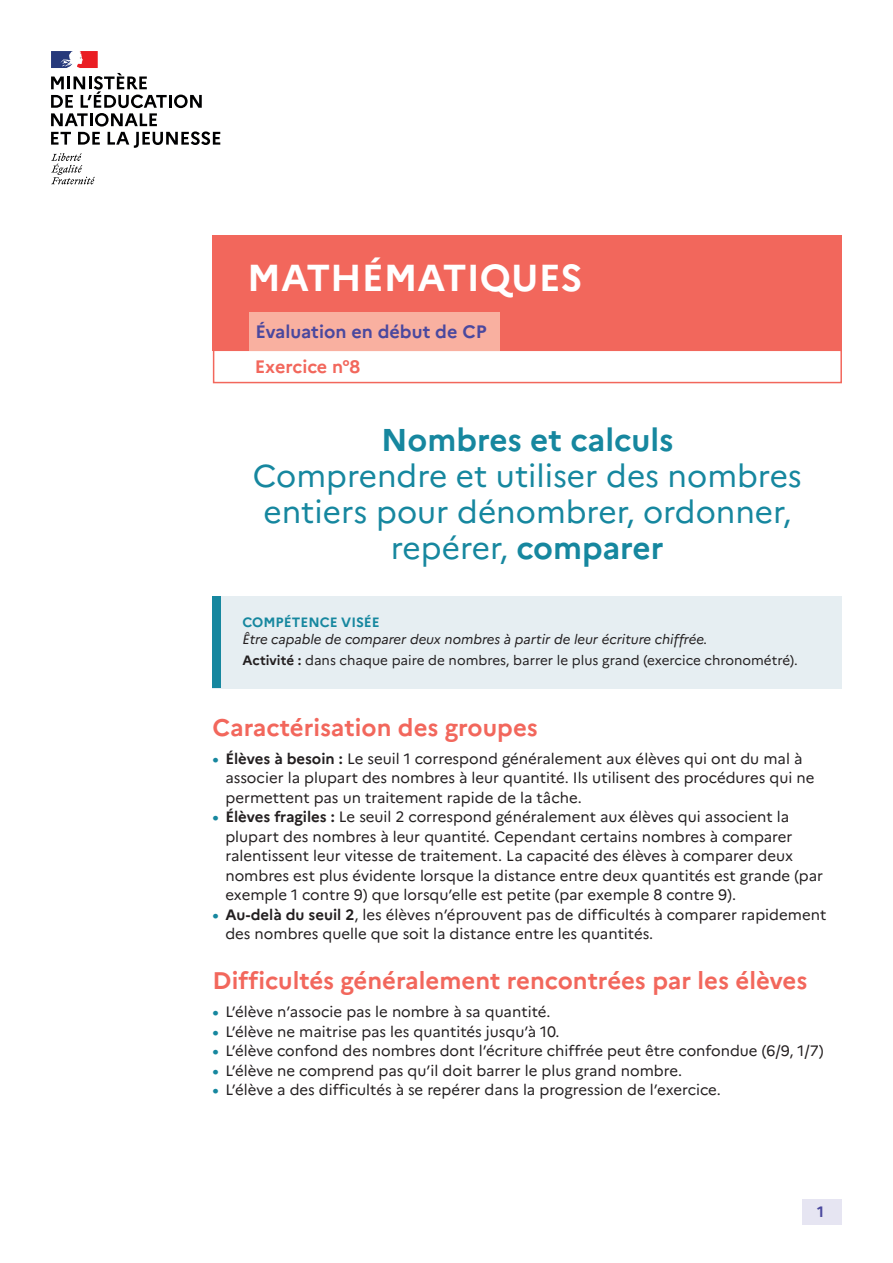
<style>
.page{position:relative;width:893px;height:1263px;background:#fff}
.page>*{position:absolute;margin:0;border:0;box-sizing:border-box;transform-origin:0 0}
.t1{font:700 37.5px "Marianne";color:#fff}
._02_Sous-titre{font:31.5px/36px "Marianne";color:#16879f;text-align:center}
._01_Titre_de_la_fich{font:700 31.5px "Marianne";color:#16879f}
._03_Titre_de_niveau{font:700 24px "Marianne";color:#f2675c}
.t2{font:700 18px "Marianne";color:#4a489e}
.t3{font:700 18px "Marianne";color:#f2675c}
.t4{font:15px/19.5px "Marianne";color:#231f20}
.t5{font:700 15px "Marianne";color:#4a489e}
._15_texte_encadré{font:13.5px "Marianne";color:#231f20}
._15_texte_encadré-2{font:italic 13.5px "Marianne";color:#231f20}
._01_Titre_info_conte{font:700 13.5px "Marianne";color:#16879f}
.s1{font-weight:700}
.s2{font-weight:700;color:#16879f}
</style>
<div class="page">
<div style="left:213px;top:350px;width:629px;height:33px;border:2px solid #f2675c"></div>
<div style="left:213px;top:236px;width:629px;height:115px;background:#f2675c"></div>
<svg style="left:51px;top:51px;width:169px;height:133px"></svg>
<div style="left:249px;top:313px;width:250px;height:38px;background:#f9b0a0"></div>
<div style="left:802px;top:1199px;width:39px;height:26px;background:#e6e5f2"></div>
<div style="left:213px;top:596px;width:629px;height:92px;background:#e6eef2"></div>
<div style="left:213px;top:596px;width:8px;height:92px;background:#16879f"></div>
<h1 class="t1" style="left:247px;top:255px;width:337px">MATHÉMATIQUES</h1>
<p class="t2" style="left:255px;top:320px;width:233px">Évaluation en début de CP</p>
<p class="t3" style="left:255px;top:356px;width:107px">Exercice n°8</p>
<p class="_01_Titre_de_la_fich" style="left:381px;top:420px;width:294px">Nombres et calculs</p>
<p class="_02_Sous-titre" style="left:253px;top:457px;width:550px">Comprendre et utiliser des nombres entiers pour dénombrer, ordonner, repérer, <span class="s1">comparer</span></p>
<p class="_01_Titre_info_conte" style="left:242px;top:614px;width:139px">COMPÉTENCE VISÉE</p>
<p class="_15_texte_encadré-2" style="left:242px;top:631px;width:467px">Être capable de comparer deux nombres à partir de leur écriture chiffrée.</p>
<p class="_15_texte_encadré" style="left:242px;top:652px;width:557px"><span class="s1">Activité :</span> dans chaque paire de nombres, barrer le plus grand (exercice chronométré).</p>
<p class="_03_Titre_de_niveau" style="left:213px;top:713px;width:327px">Caractérisation des groupes</p>
<p class="t4" style="left:225px;top:749px;width:591px;text-indent:-13px"><span class="s2">•</span> <span class="s1">Élèves à besoin :</span> Le seuil 1 correspond généralement aux élèves qui ont du mal à associer la plupart des nombres à leur quantité. Ils utilisent des procédures qui ne permettent pas un traitement rapide de la tâche.</p>
<p class="t4" style="left:225px;top:807px;width:599px;text-indent:-13px"><span class="s2">•</span> <span class="s1">Élèves fragiles :</span> Le seuil 2 correspond généralement aux élèves qui associent la plupart des nombres à leur quantité. Cependant certains nombres à comparer ralentissent leur vitesse de traitement. La capacité des élèves à comparer deux nombres est plus évidente lorsque la distance entre deux quantités est grande (par exemple 1 contre 9) que lorsqu’elle est petite (par exemple 8 contre 9).</p>
<p class="t4" style="left:225px;top:905px;width:602px;text-indent:-13px"><span class="s2">•</span> <span class="s1">Au-delà du seuil 2</span>, les élèves n’éprouvent pas de difficultés à comparer rapidement des nombres quelle que soit la distance entre les quantités.</p>
<p class="_03_Titre_de_niveau" style="left:213px;top:966px;width:596px">Difficultés généralement rencontrées par les élèves</p>
<p class="t4" style="left:213px;top:1002px;width:339px"><span class="s2">•</span> L’élève n’associe pas le nombre à sa quantité.</p>
<p class="t4" style="left:213px;top:1022px;width:349px"><span class="s2">•</span> L’élève ne maitrise pas les quantités jusqu’à 10.</p>
<p class="t4" style="left:213px;top:1041px;width:612px"><span class="s2">•</span> L’élève confond des nombres dont l’écriture chiffrée peut être confondue (6/9, 1/7)</p>
<p class="t4" style="left:213px;top:1061px;width:471px"><span class="s2">•</span> L’élève ne comprend pas qu’il doit barrer le plus grand nombre.</p>
<p class="t4" style="left:213px;top:1080px;width:510px"><span class="s2">•</span> L’élève a des difficultés à se repérer dans la progression de l’exercice.</p>
<p class="t5" style="left:817px;top:1202px;width:8px">1</p>
</div>
